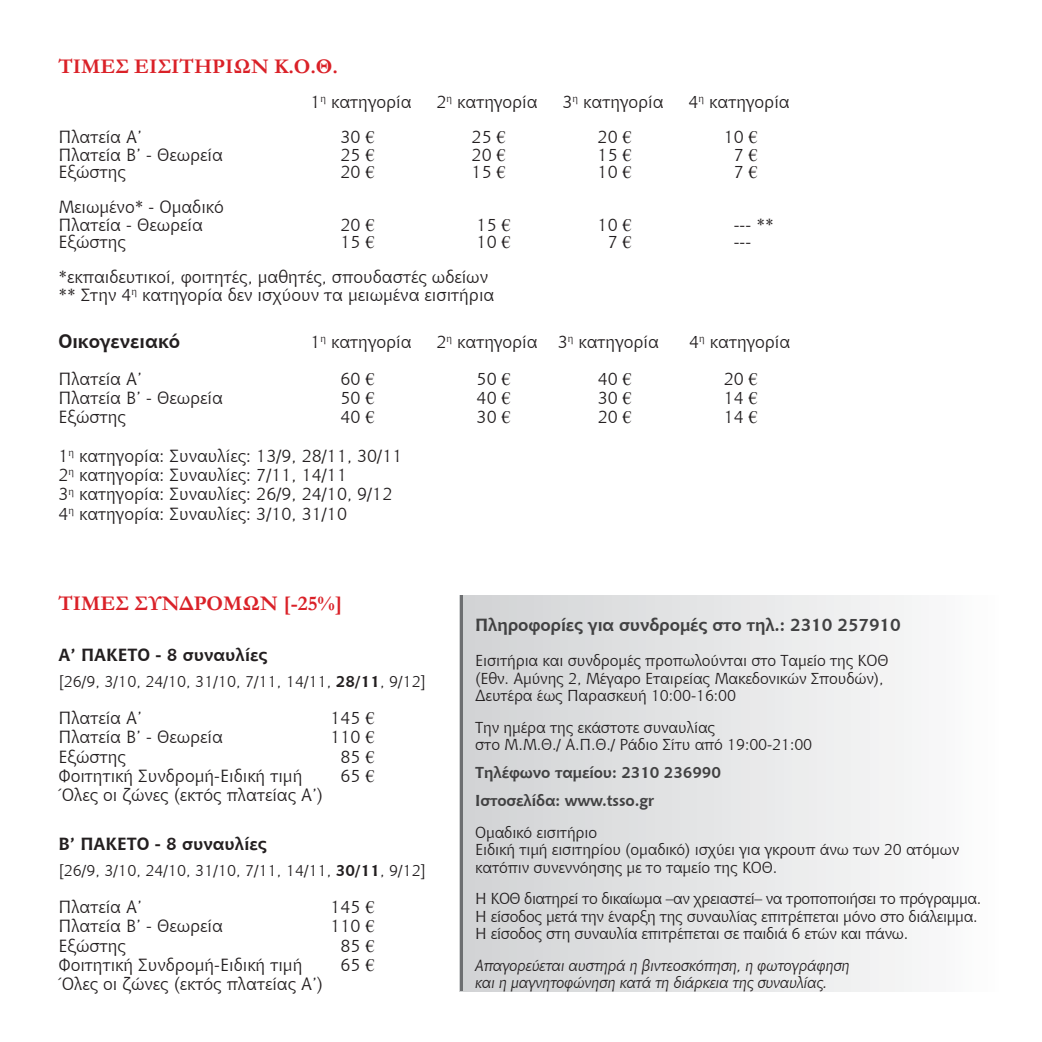
<style>
.page{position:relative;width:1042px;height:1042px;background:#fff}
.page>*{position:absolute;margin:0;border:0;box-sizing:border-box;transform-origin:0 0}
.t1{font:700 21px "Garamond";color:#da2128}
.t2{font:700 19.25px "Chianti BT";color:#231f20}
.t3{font:17.5px/19.2px "Chianti BT";color:#231f20}
.t4{font:700 17.5px "Chianti BT";letter-spacing:-.01em;color:#414142}
.t5{font:700 17.5px "Chianti BT";color:#231f20}
.t6{font:15.75px/17.5px "Chianti BT";letter-spacing:-.01em;color:#231f20}
.t7{font:italic 15.75px/17.5px "Chianti BT";letter-spacing:-.01em;color:#231f20}
.t8{font:700 15.75px/28px "Chianti BT";letter-spacing:-.01em;color:#414142}
.s1{font-family:"Times New Roman"}
.s2{font-weight:700}
</style>
<div class="page">
<div style="left:460px;top:595px;width:538px;height:396px;background:linear-gradient(to right,#cfd1d2,#fdfdfd)"></div>
<hr style="left:460px;top:595px;width:2px;height:396px;background:#6d6f71">
<p class="t1" style="left:58px;top:52px;width:281px">ΤΙΜΕΣ ΕΙΣΙΤΗΡΙΩΝ Κ.Ο.Θ.</p>
<p class="t3" style="left:310px;top:92px;width:103px">1<sup>η</sup> κατηγορία</p>
<p class="t3" style="left:436px;top:92px;width:103px">2<sup>η</sup> κατηγορία</p>
<p class="t3" style="left:562px;top:92px;width:103px">3<sup>η</sup> κατηγορία</p>
<p class="t3" style="left:688px;top:92px;width:103px">4<sup>η</sup> κατηγορία</p>
<p class="t3" style="left:58px;top:127px;width:85px">Πλατεία Α’</p>
<p class="t3" style="left:340px;top:127px;width:35px">30 <span class="s1">€</span></p>
<p class="t3" style="left:472px;top:127px;width:35px">25 <span class="s1">€</span></p>
<p class="t3" style="left:598px;top:127px;width:35px">20 <span class="s1">€</span></p>
<p class="t3" style="left:724px;top:127px;width:35px">10 <span class="s1">€</span></p>
<p class="t3" style="left:58px;top:144px;width:166px">Πλατεία Β’ - Θεωρεία</p>
<p class="t3" style="left:340px;top:144px;width:35px">25 <span class="s1">€</span></p>
<p class="t3" style="left:472px;top:144px;width:35px">20 <span class="s1">€</span></p>
<p class="t3" style="left:598px;top:144px;width:35px">15 <span class="s1">€</span></p>
<p class="t3" style="left:734px;top:144px;width:25px">7 <span class="s1">€</span></p>
<p class="t3" style="left:58px;top:162px;width:69px">Εξώστης</p>
<p class="t3" style="left:340px;top:162px;width:35px">20 <span class="s1">€</span></p>
<p class="t3" style="left:472px;top:162px;width:35px">15 <span class="s1">€</span></p>
<p class="t3" style="left:598px;top:162px;width:35px">10 <span class="s1">€</span></p>
<p class="t3" style="left:734px;top:162px;width:25px">7 <span class="s1">€</span></p>
<p class="t3" style="left:58px;top:197px;width:167px;line-height:17.5px">Μειωμένο* - Ομαδικό<br>Πλατεία - Θεωρεία</p>
<p class="t3" style="left:340px;top:214px;width:35px">20 <span class="s1">€</span></p>
<p class="t3" style="left:477px;top:214px;width:35px">15 <span class="s1">€</span></p>
<p class="t3" style="left:598px;top:214px;width:35px">10 <span class="s1">€</span></p>
<p class="t3" style="left:734px;top:214px;width:42px">--- **</p>
<p class="t3" style="left:58px;top:232px;width:69px">Εξώστης</p>
<p class="t3" style="left:340px;top:232px;width:35px">15 <span class="s1">€</span></p>
<p class="t3" style="left:477px;top:232px;width:35px">10 <span class="s1">€</span></p>
<p class="t3" style="left:608px;top:232px;width:25px">7 <span class="s1">€</span></p>
<p class="t3" style="left:734px;top:232px;width:19px">---</p>
<p class="t3" style="left:58px;top:267px;width:437px;line-height:17.5px">*εκπαιδευτικοί, φοιτητές, μαθητές, σπουδαστές ωδείων ** Στην 4<sup>η</sup> κατηγορία δεν ισχύουν τα μειωμένα εισιτήρια</p>
<p class="t2" style="left:58px;top:328px;width:123px">Οικογενειακό</p>
<p class="t3" style="left:310px;top:332px;width:103px">1<sup>η</sup> κατηγορία</p>
<p class="t3" style="left:436px;top:332px;width:224px">2<sup>η</sup> κατηγορία 3<sup>η</sup> κατηγορία</p>
<p class="t3" style="left:689px;top:332px;width:103px">4<sup>η</sup> κατηγορία</p>
<p class="t3" style="left:58px;top:368px;width:85px">Πλατεία Α’</p>
<p class="t3" style="left:340px;top:368px;width:35px">60 <span class="s1">€</span></p>
<p class="t3" style="left:477px;top:368px;width:35px">50 <span class="s1">€</span></p>
<p class="t3" style="left:598px;top:368px;width:35px">40 <span class="s1">€</span></p>
<p class="t3" style="left:724px;top:368px;width:35px">20 <span class="s1">€</span></p>
<p class="t3" style="left:58px;top:388px;width:166px">Πλατεία Β’ - Θεωρεία</p>
<p class="t3" style="left:340px;top:388px;width:35px">50 <span class="s1">€</span></p>
<p class="t3" style="left:477px;top:388px;width:35px">40 <span class="s1">€</span></p>
<p class="t3" style="left:598px;top:388px;width:35px">30 <span class="s1">€</span></p>
<p class="t3" style="left:724px;top:388px;width:35px">14 <span class="s1">€</span></p>
<p class="t3" style="left:58px;top:407px;width:69px">Εξώστης</p>
<p class="t3" style="left:340px;top:407px;width:35px">40 <span class="s1">€</span></p>
<p class="t3" style="left:477px;top:407px;width:35px">30 <span class="s1">€</span></p>
<p class="t3" style="left:598px;top:407px;width:35px">20 <span class="s1">€</span></p>
<p class="t3" style="left:724px;top:407px;width:35px">14 <span class="s1">€</span></p>
<p class="t3" style="left:58px;top:445px;width:346px">1<sup>η</sup> κατηγορία: Συναυλίες: 13/9, 28/11, 30/11<br>2<sup>η</sup> κατηγορία: Συναυλίες: 7/11, 14/11<br>3<sup>η</sup> κατηγορία: Συναυλίες: 26/9, 24/10, 9/12<br>4<sup>η</sup> κατηγορία: Συναυλίες: 3/10, 31/10</p>
<p class="t1" style="left:58px;top:589px;width:286px">ΤΙΜΕΣ ΣΥΝΔΡΟΜΩΝ [-25%]</p>
<p class="t5" style="left:58px;top:642px;width:211px">Α’ ΠΑΚΕΤΟ - 8 συναυλίες</p>
<p class="t6" style="left:58px;top:672px;width:369px">[26/9, 3/10, 24/10, 31/10, 7/11, 14/11, <span class="s2">28/11</span>, 9/12]</p>
<p class="t3" style="left:58px;top:708px;width:85px">Πλατεία Α’</p>
<p class="t3" style="left:330px;top:708px;width:45px">145 <span class="s1">€</span></p>
<p class="t3" style="left:58px;top:727px;width:166px">Πλατεία Β’ - Θεωρεία</p>
<p class="t3" style="left:330px;top:727px;width:45px">110 <span class="s1">€</span></p>
<p class="t3" style="left:58px;top:746px;width:69px">Εξώστης</p>
<p class="t3" style="left:340px;top:746px;width:35px">85 <span class="s1">€</span></p>
<p class="t3" style="left:58px;top:765px;width:246px">Φοιτητική Συνδρομή-Ειδική τιμή</p>
<p class="t3" style="left:340px;top:765px;width:35px">65 <span class="s1">€</span></p>
<p class="t3" style="left:58px;top:785px;width:266px">Όλες οι ζώνες (εκτός πλατείας Α’)</p>
<p class="t5" style="left:58px;top:831px;width:210px">Β’ ΠΑΚΕΤΟ - 8 συναυλίες</p>
<p class="t6" style="left:58px;top:861px;width:369px">[26/9, 3/10, 24/10, 31/10, 7/11, 14/11, <span class="s2">30/11</span>, 9/12]</p>
<p class="t3" style="left:58px;top:897px;width:85px">Πλατεία Α’</p>
<p class="t3" style="left:330px;top:897px;width:45px">145 <span class="s1">€</span></p>
<p class="t3" style="left:58px;top:916px;width:166px">Πλατεία Β’ - Θεωρεία</p>
<p class="t3" style="left:330px;top:916px;width:45px">110 <span class="s1">€</span></p>
<p class="t3" style="left:58px;top:935px;width:69px">Εξώστης</p>
<p class="t3" style="left:340px;top:935px;width:35px">85 <span class="s1">€</span></p>
<p class="t3" style="left:58px;top:954px;width:246px">Φοιτητική Συνδρομή-Ειδική τιμή</p>
<p class="t3" style="left:340px;top:954px;width:35px">65 <span class="s1">€</span></p>
<p class="t3" style="left:58px;top:974px;width:266px">Όλες οι ζώνες (εκτός πλατείας Α’)</p>
<p class="t4" style="left:475px;top:613px;width:427px">Πληροφορίες για συνδρομές στο τηλ.: 2310 257910</p>
<p class="t6" style="left:475px;top:651px;width:415px">Εισιτήρια και συνδρομές προπωλούνται στο Ταμείο της ΚΟΘ (Εθν. Αμύνης 2, Μέγαρο Εταιρείας Μακεδονικών Σπουδών),<br>Δευτέρα έως Παρασκευή 10:00-16:00</p>
<p class="t6" style="left:475px;top:718px;width:339px">Την ημέρα της εκάστοτε συναυλίας<br>στο Μ.Μ.Θ./ Α.Π.Θ./ Ράδιο Σίτυ από 19:00-21:00</p>
<p class="t8" style="left:475px;top:758px;width:247px">Τηλέφωνο ταμείου: 2310 236990<br>Ιστοσελίδα: www.tsso.gr</p>
<p class="t6" style="left:475px;top:823px;width:486px">Ομαδικό εισιτήριο<br>Ειδική τιμή εισιτηρίου (ομαδικό) ισχύει για γκρουπ άνω των 20 ατόμων κατόπιν συνεννόησης με το ταμείο της ΚΟΘ.</p>
<p class="t6" style="left:475px;top:889px;width:507px">Η ΚΟΘ διατηρεί το δικαίωμα –αν χρειαστεί– να τροποποιήσει το πρόγραμμα.<br>Η είσοδος μετά την έναρξη της συναυλίας επιτρέπεται μόνο στο διάλειμμα.<br>Η είσοδος στη συναυλία επιτρέπεται σε παιδιά 6 ετών και πάνω.</p>
<p class="t7" style="left:475px;top:956px;width:376px">Απαγορεύεται αυστηρά η βιντεοσκόπηση, η φωτογράφηση και η μαγνητοφώνηση κατά τη διάρκεια της συναυλίας.</p>
</div>
